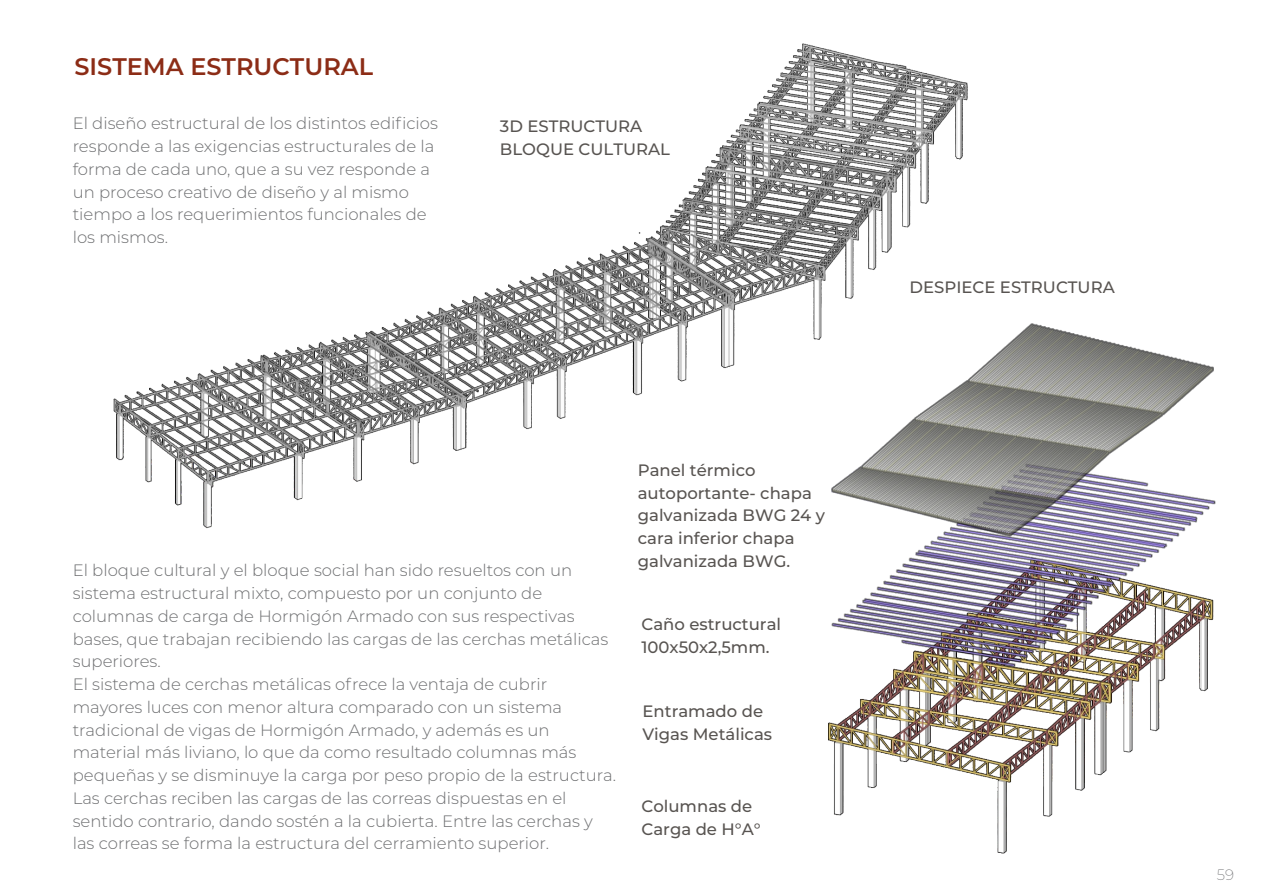
<style>
.page{position:relative;width:1263px;height:893px;background:#fff}
.page>*{position:absolute;margin:0;border:0;box-sizing:border-box;transform-origin:0 0}
.t1{font:600 24px "Montserrat";color:#8c2c16}
.t2{font:300 16.5px/22.8px "Montserrat";color:#6d6e70}
.t3{font:500 16.5px/22.8px "Montserrat";color:#585451}
.t4{font:200 15px "Montserrat";color:#6d6e70}
</style>
<div class="page">
<img style="left:113px;top:43px;width:855px;height:485px">
<img style="left:784px;top:266px;width:432px;height:588px">
<h1 class="t1" style="left:74px;top:51px;width:300px">SISTEMA ESTRUCTURAL</h1>
<p class="t2" style="left:73px;top:112px;width:367px">El diseño estructural de los distintos edificios responde a las exigencias estructurales de la forma de cada uno, que a su vez responde a un proceso creativo de diseño y al mismo tiempo a los requerimientos funcionales de los mismos.</p>
<p class="t3" style="left:500px;top:115px;width:171px">3D ESTRUCTURA<br>BLOQUE CULTURAL</p>
<p class="t2" style="left:73px;top:559px;width:545px">El bloque cultural y el bloque social han sido resueltos con un sistema estructural mixto, compuesto por un conjunto de columnas de carga de Hormigón Armado con sus respectivas bases, que trabajan recibiendo las cargas de las cerchas metálicas superiores.<br>El sistema de cerchas metálicas ofrece la ventaja de cubrir mayores luces con menor altura comparado con un sistema tradicional de vigas de Hormigón Armado, y además es un material más liviano, lo que da como resultado columnas más pequeñas y se disminuye la carga por peso propio de la estructura.<br>Las cerchas reciben las cargas de las correas dispuestas en el sentido contrario, dando sostén a la cubierta. Entre las cerchas y las correas se forma la estructura del cerramiento superior.</p>
<p class="t3" style="left:638px;top:459px;width:189px">Panel térmico autoportante- chapa galvanizada BWG 24 y cara inferior chapa galvanizada BWG.</p>
<p class="t3" style="left:641px;top:613px;width:141px">Caño estructural<br>100x50x2,5mm.</p>
<p class="t3" style="left:642px;top:700px;width:131px">Entramado de<br>Vigas Metálicas</p>
<p class="t3" style="left:641px;top:795px;width:121px">Columnas de<br>Carga de H°A°</p>
<p class="t3" style="left:909px;top:275px;width:207px">DESPIECE ESTRUCTURA</p>
<p class="t4" style="left:1217px;top:866px;width:19px">59</p>
</div>
